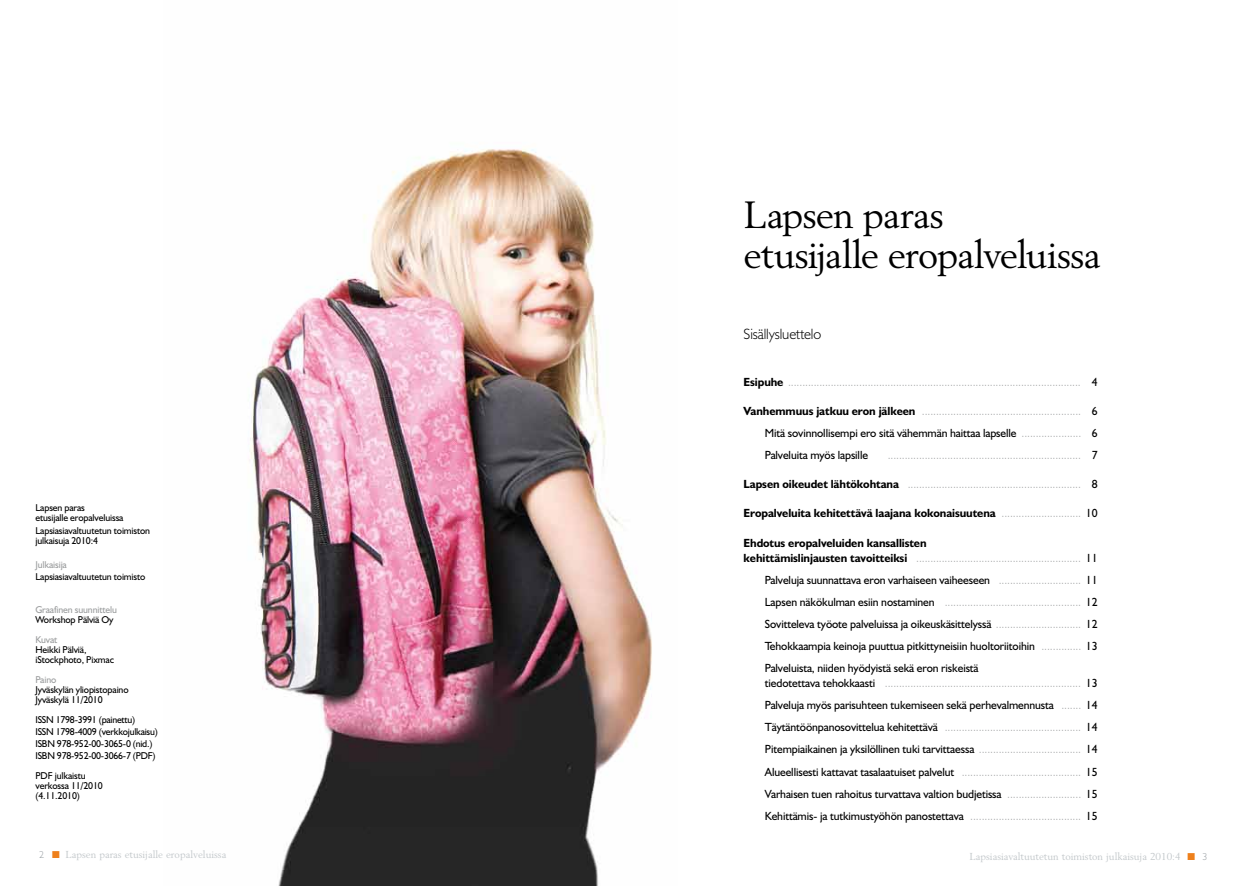
<style>
.page{position:relative;width:1248px;height:886px;background:#fff}
.page>*{position:absolute;margin:0;border:0;box-sizing:border-box;transform-origin:0 0}
.t1{font:37.5px/40px "Berling";letter-spacing:-.025em;color:#000}
.t2{font:300 15px "Humanist 521 BT";letter-spacing:-.01em;color:#000}
.t3{font:11.88px/22.1px "Humanist 521 BT";letter-spacing:-.01em;color:#000;text-align:justify}
.t4{font:300 11.88px/22.1px "Humanist 521 BT";color:#9c9e9f;text-align:justify}
.t5{font:700 11.88px/15px "Humanist 521 BT";letter-spacing:-.01em;color:#000}
.t6{font:10px/10px "Humanist 521 BT";letter-spacing:-.015em;color:#000}
.t7{font:10px "Berling";color:#c3c8cb}
.t8{font:10px "Humanist 521 BT";letter-spacing:-.015em;color:#9c9e9f}
.t9{font:300 10px "Humanist 521 BT";color:#9ba1a5}
.s1{font-weight:700;color:#000}
.s2{font-weight:400;color:#000}
.s3{font-weight:300;color:#9c9e9f}
.s4{font-weight:400}
</style>
<div class="page">
<img style="left:250px;top:149px;width:402px;height:737px">
<p class="t6" style="left:35px;top:502px;width:89px">Lapsen paras<br>etusijalle eropalveluissa</p>
<p class="t6" style="left:35px;top:526px;width:116px">Lapsiasiavaltuutetun toimiston julkaisuja 2010:4</p>
<p class="t8" style="left:35px;top:558px;width:33px">Julkaisija</p>
<p class="t6" style="left:35px;top:571px;width:111px">Lapsiasiavaltuutetun toimisto</p>
<p class="t8" style="left:35px;top:604px;width:83px">Graafinen suunnittelu</p>
<p class="t6" style="left:35px;top:615px;width:80px">Workshop Pälviä Oy</p>
<p class="t8" style="left:35px;top:634px;width:23px">Kuvat</p>
<p class="t6" style="left:35px;top:645px;width:80px">Heikki Pälviä, iStockphoto, Pixmac</p>
<p class="t8" style="left:35px;top:674px;width:22px">Paino</p>
<p class="t6" style="left:35px;top:685px;width:95px">Jyväskylän yliopistopaino<br>Jyväskylä 11/2010</p>
<p class="t6" style="left:35px;top:714px;width:124px;line-height:11.8px">ISSN 1798-3991 (painettu)<br>ISSN 1798-4009 (verkkojulkaisu)<br>ISBN 978-952-00-3065-0 (nid.)<br>ISBN 978-952-00-3066-7 (PDF)</p>
<p class="t6" style="left:35px;top:770px;width:69px">PDF julkaistu verkossa 11/2010 (4.11.2010)</p>
<h1 class="t1" style="left:743px;top:195px;width:358px">Lapsen paras<br>etusijalle eropalveluissa</h1>
<p class="t2" style="left:743px;top:325px;width:79px">Sisällysluettelo</p>
<p class="t4" style="left:743px;top:370px;width:355px"><span class="s1">Esipuhe</span> ....................................................................................................... <span class="s2">4</span></p>
<p class="t4" style="left:764px;top:400px;width:334px;text-indent:-21px"><span class="s1">Vanhemmuus jatkuu eron jälkeen</span> ........................................................ <span class="s2">6<br>Mitä sovinnollisempi ero sitä vähemmän haittaa lapselle</span> ..................... <span class="s2">6<br>Palveluita myös lapsille</span></p>
<p class="t4" style="left:887px;top:444px;width:211px">.................................................................... <span class="s2">7</span></p>
<p class="t4" style="left:743px;top:473px;width:355px"><span class="s1">Lapsen oikeudet lähtökohtana</span> ............................................................. <span class="s2">8</span></p>
<p class="t5" style="left:743px;top:506px;width:355px">Eropalveluita kehitettävä laajana kokonaisuutena <span class="s3">............................</span> <span class="s4">10</span></p>
<p class="t5" style="left:743px;top:535px;width:355px">Ehdotus eropalveluiden kansallisten<br>kehittämislinjausten tavoitteiksi <span class="s3">..........................................................</span> <span class="s4">11</span></p>
<p class="t3" style="left:764px;top:568px;width:334px">Palveluja suunnattava eron varhaiseen vaiheeseen <span class="s3">.............................</span> 11<br>Lapsen näkökulman esiin nostaminen <span class="s3">................................................</span> 12<br>Sovitteleva työote palveluissa ja oikeuskäsittelyssä <span class="s3">..............................</span> 12<br>Tehokkaampia keinoja puuttua pitkittyneisiin huoltoriitoihin <span class="s3">..............</span> 13<br>Palveluista, niiden hyödyistä sekä eron riskeistä</p>
<p class="t3" style="left:764px;top:672px;width:334px">tiedotettava tehokkaasti <span class="s3">.....................................................................</span> 13<br>Palveluja myös parisuhteen tukemiseen sekä perhevalmennusta <span class="s3">.......</span> 14<br>Täytäntöönpanosovittelua kehitettävä <span class="s3">................................................</span> 14<br>Pitempiaikainen ja yksilöllinen tuki tarvittaessa <span class="s3">....................................</span> 14<br>Alueellisesti kattavat tasalaatuiset palvelut <span class="s3">..........................................</span> 15<br>Varhaisen tuen rahoitus turvattava valtion budjetissa <span class="s3">..........................</span> 15<br>Kehittämis- ja tutkimustyöhön panostettava <span class="s3">.......................................</span> 15</p>
<p class="t9" style="left:39px;top:849px;width:7px">2</p>
<p class="t7" style="left:66px;top:848px;width:162px">Lapsen paras etusijalle eropalveluissa</p>
<p class="t7" style="left:969px;top:850px;width:212px">Lapsiasiavaltuutetun toimiston julkaisuja 2010:4</p>
<p class="t9" style="left:1202px;top:850px;width:7px">3</p>
</div>
